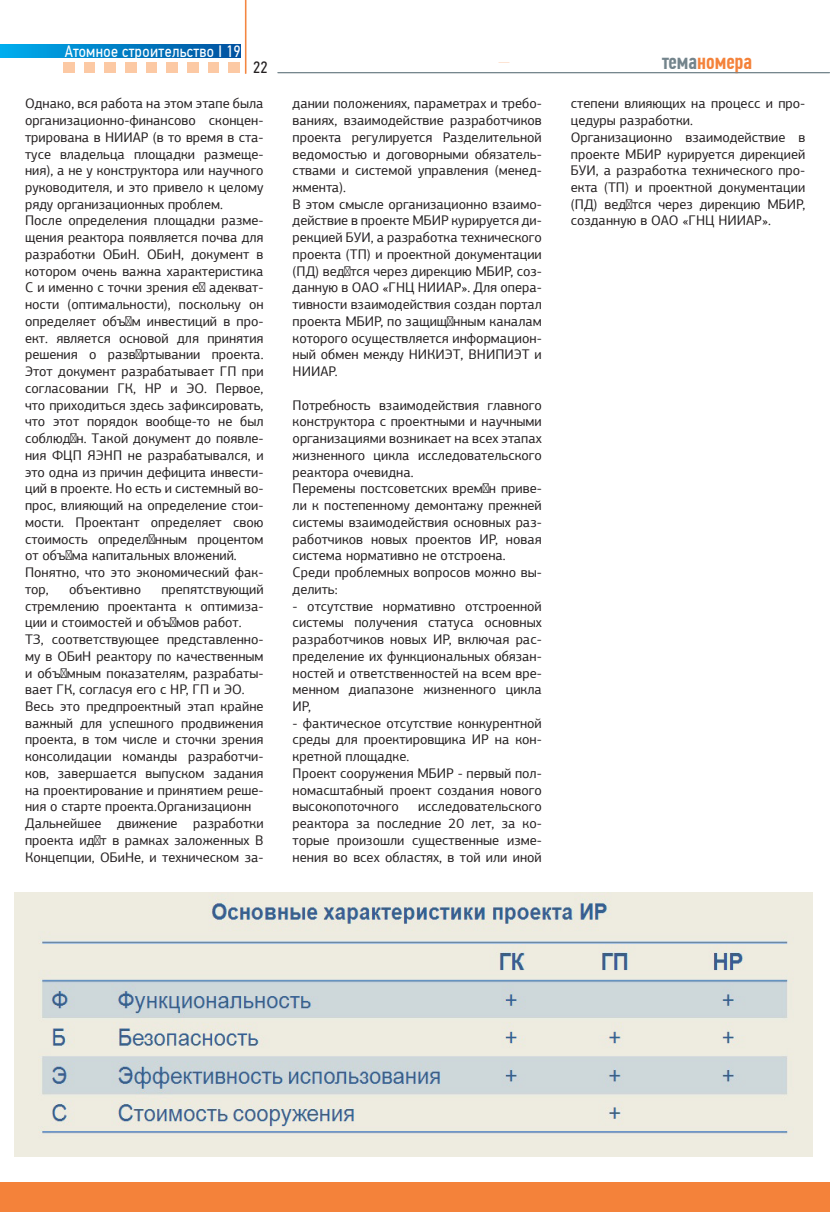
<style>
.page{position:relative;width:830px;height:1212px;background:#fff}
.page>*{position:absolute;margin:0;border:0;box-sizing:border-box;transform-origin:0 0}
.t1{font:500 22.5px "PF Din Text Comp Pro";color:#f4823a}
.t2{font:16.5px "PF Din Text Cond Pro";letter-spacing:.02em;color:#fff}
.t3{font:16.5px "PF Din Text Cond Pro";color:#231f20}
.t4{font:13.95px/16.8px "PF Agora Sans Pro";color:#231f20;text-align:justify}
.s1{color:#73848c}
</style>
<div class="page">
<div style="left:84px;top:62px;width:11px;height:11px;background:#fcc9a4"></div>
<div style="left:105px;top:62px;width:11px;height:11px;background:#fcc9a4"></div>
<div style="left:146px;top:62px;width:11px;height:11px;background:#fcc9a4"></div>
<div style="left:167px;top:62px;width:11px;height:11px;background:#fcc9a4"></div>
<div style="left:208px;top:62px;width:11px;height:11px;background:#fcc9a4"></div>
<svg style="left:1px;top:45px;width:240px;height:12px;background:#007ec5"></svg>
<div style="left:63px;top:62px;width:11px;height:11px;background:#fcc9a4"></div>
<div style="left:104px;top:62px;width:11px;height:11px;background:#fcc9a4"></div>
<div style="left:125px;top:62px;width:11px;height:11px;background:#fcc9a4"></div>
<div style="left:166px;top:62px;width:11px;height:11px;background:#fcc9a4"></div>
<div style="left:187px;top:62px;width:11px;height:11px;background:#fcc9a4"></div>
<div style="left:228px;top:62px;width:11px;height:11px;background:#fcc9a4"></div>
<hr style="left:245px;top:0;width:1px;height:74px;background:#f4823a">
<hr style="left:277px;top:72px;width:552px;height:1px;background:#73848c">
<div style="left:101px;top:1182px;width:728px;height:30px;background:#f4823a"></div>
<div style="left:0;top:1182px;width:118px;height:30px;background:#f4823a"></div>
<img style="left:14px;top:892px;width:798px;height:265px">
<p class="t2" style="left:65px;top:42px;width:177px">Атомное строительство I 19</p>
<p class="t3" style="left:253px;top:58px;width:16px">22</p>
<p class="t1" style="left:662px;top:48px;width:91px"><span class="s1">тема</span>номера</p>
<p class="t4" style="left:25px;top:95px;width:240px">Однако, вся работа на этом этапе была организационно-финансово сконцен&shy;трирована в НИИАР (в то время в ста&shy;тусе владельца площадки размеще&shy;ния), а не у конструктора или научного руководителя, и это привело к целому ряду организационных проблем.</p>
<p class="t4" style="left:25px;top:212px;width:240px">После определения площадки разме&shy;щения реактора появляется почва для разработки ОБиН. ОБиН, документ в котором очень важна характеристика С и именно с точки зрения еѐ адекват&shy;ности (оптимальности), поскольку он определяет объѐм инвестиций в про&shy;ект. является основой для принятия решения о развѐртывании проекта.<br>Этот документ разрабатывает ГП при согласовании ГК, НР и ЭО. Первое, что приходиться здесь зафиксировать, что этот порядок вообще-то не был соблюдѐн. Такой документ до появле&shy;ния ФЦП ЯЭНП не разрабатывался, и это одна из причин дефицита инвести&shy;ций в проекте. Но есть и системный во&shy;прос, влияющий на определение стои&shy;мости. Проектант определяет свою стоимость определѐнным процентом от объѐма капитальных вложений.</p>
<p class="t4" style="left:25px;top:564px;width:240px">Понятно, что это экономический фак&shy;тор,</p>
<p class="t4" style="left:292px;top:95px;width:250px">дании положениях, параметрах и требо&shy;ваниях, взаимодействие разработчиков проекта регулируется Разделительной ведомостью и договорными обязатель&shy;ствами и системой управления (менед&shy;жмента).</p>
<p class="t4" style="left:292px;top:196px;width:250px">В этом смысле организационно взаимо&shy;действие в проекте МБИР курируется ди&shy;рекцией БУИ, а разработка технического проекта (ТП) и проектной документации (ПД) ведѐтся через дирекцию МБИР, соз&shy;данную в ОАО «ГНЦ НИИАР». Для опера&shy;тивности взаимодействия создан портал проекта МБИР, по защищѐнным каналам которого осуществляется информацион&shy;ный обмен между НИКИЭТ, ВНИПИЭТ и НИИАР.</p>
<p class="t4" style="left:292px;top:396px;width:250px">Потребность взаимодействия главного конструктора с проектными и научными организациями возникает на всех этапах жизненного цикла исследовательского реактора очевидна.</p>
<p class="t4" style="left:292px;top:480px;width:250px">Перемены постсоветских времѐн приве&shy;ли к постепенному демонтажу прежней системы взаимодействия основных раз&shy;работчиков новых проектов ИР, новая система нормативно не отстроена.</p>
<p class="t4" style="left:292px;top:564px;width:250px">Среди проблемных вопросов можно вы&shy;делить:</p>
<p class="t4" style="left:292px;top:597px;width:250px">- отсутствие нормативно отстроенной системы получения статуса основных разработчиков новых ИР, включая рас&shy;пределение их функциональных обязан&shy;ностей и ответственностей на всем вре&shy;менном диапазоне жизненного цикла ИР,</p>
<p class="t4" style="left:292px;top:715px;width:250px">- фактическое отсутствие конкурентной среды для проектировщика ИР на кон&shy;кретной площадке.</p>
<p class="t4" style="left:292px;top:765px;width:250px">Проект сооружения МБИР - первый пол&shy;номасштабный проект создания нового высокопоточного</p>
<p class="t4" style="left:570px;top:95px;width:236px">степени влияющих на процесс и про&shy;цедуры разработки.</p>
<p class="t4" style="left:570px;top:129px;width:236px">Организационно взаимодействие в проекте МБИР курируется дирекцией БУИ, а разработка технического про&shy;екта (ТП) и проектной документации (ПД) ведѐтся через дирекцию МБИР, созданную в ОАО «ГНЦ НИИАР».</p>
<p class="t4" style="left:69px;top:581px;width:73px">объективно</p>
<p class="t4" style="left:25px;top:581px;width:240px;text-indent:136px">препятствующий стремлению проектанта к оптимиза&shy;ции и стоимостей и объѐмов работ.</p>
<p class="t4" style="left:25px;top:631px;width:240px">ТЗ, соответствующее представленно&shy;му в ОБиН реактору по качественным и объѐмным показателям, разрабаты&shy;вает ГК, согласуя его с НР, ГП и ЭО.</p>
<p class="t4" style="left:25px;top:698px;width:240px">Весь это предпроектный этап крайне важный для успешного продвижения проекта, в том числе и сточки зрения консолидации команды разработчи&shy;ков, завершается выпуском задания на проектирование и принятием реше&shy;ния о старте проекта.Организационн</p>
<p class="t4" style="left:25px;top:815px;width:240px">Дальнейшее движение разработки проекта идѐт в рамках заложенных В Концепции, ОБиНе, и техническом за-</p>
<p class="t4" style="left:292px;top:798px;width:250px;text-indent:125px">исследовательского реактора за последние 20 лет, за ко&shy;торые произошли существенные изме&shy;нения во всех областях, в той или иной</p>
</div>
